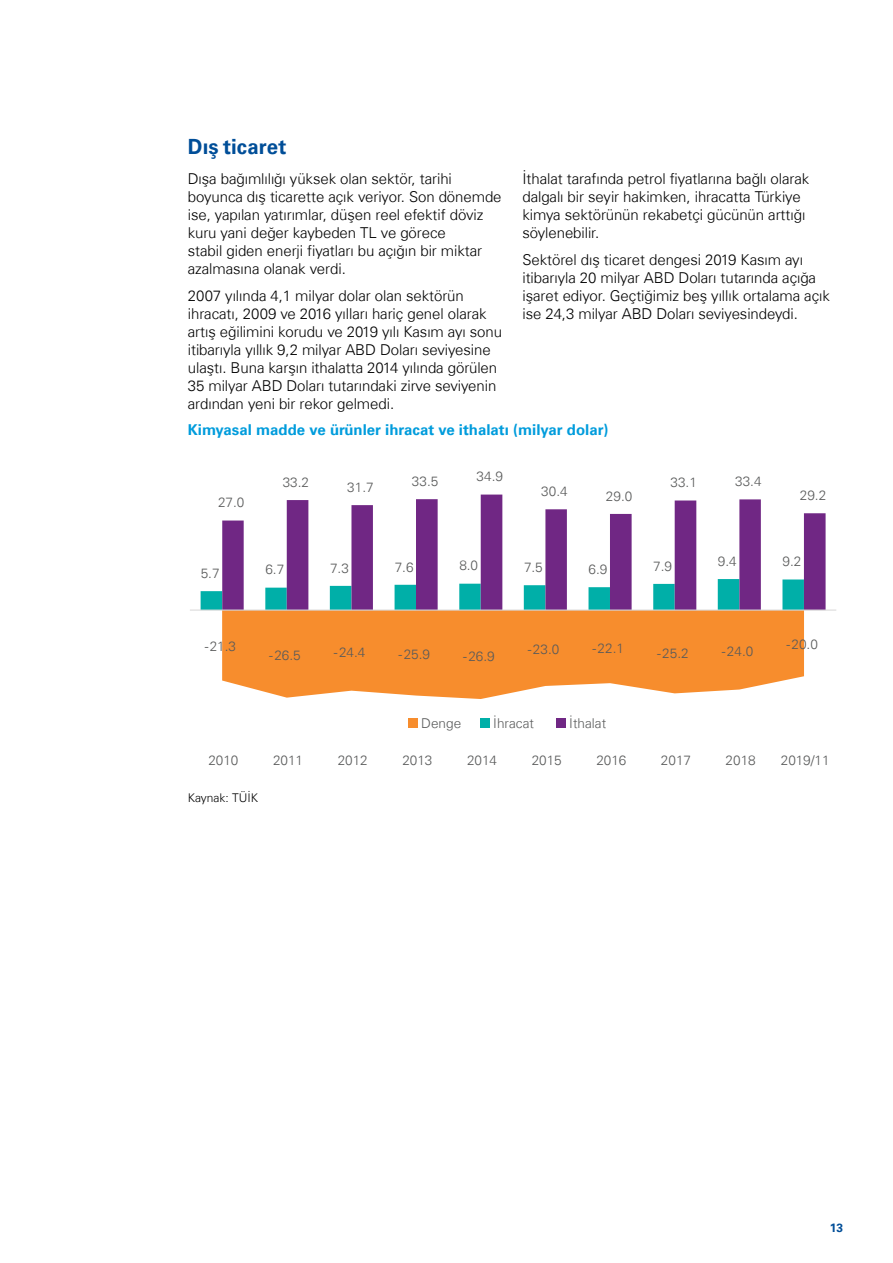
<style>
.page{position:relative;width:893px;height:1263px;background:#fff}
.page>*{position:absolute;margin:0;border:0;box-sizing:border-box;transform-origin:0 0}
.t1{font:700 21px "Universfor KPMG";letter-spacing:.005em;color:#004e98}
.t2{font:300 15px/18px "Universfor KPMG";letter-spacing:-.005em;color:#000}
.t3{font:700 15px "Universfor KPMG";color:#009cdc}
.t4{font:300 13.5px "Universfor KPMG";color:#595a5a}
.t5{font:300 12px "Universfor KPMG";color:#000}
.t6{font:700 12px "Univers 65";color:#004e98}
</style>
<div class="page">
<svg style="left:222px;top:611px;width:582px;height:88px;background:#f79841"></svg>
<svg style="left:201px;top:591px;width:21px;height:18px"></svg>
<svg style="left:222px;top:495px;width:604px;height:114px"></svg>
<hr style="left:190px;top:609px;width:646px;height:2px;background:#dad9d9">
<div style="left:408px;top:718px;width:9px;height:10px;background:#f78d2d"></div>
<div style="left:480px;top:718px;width:9px;height:10px;background:#00afa8"></div>
<div style="left:556px;top:718px;width:9px;height:10px;background:#702784"></div>
<h1 class="t1" style="left:188px;top:134px;width:100px">Dış ticaret</h1>
<p class="t2" style="left:188px;top:169px;width:315px">Dışa bağımlılığı yüksek olan sektör, tarihi boyunca dış ticarette açık veriyor. Son dönemde ise, yapılan yatırımlar, düşen reel efektif döviz kuru yani değer kaybeden TL ve görece<br>stabil giden enerji fiyatları bu açığın bir miktar azalmasına olanak verdi.</p>
<p class="t2" style="left:188px;top:286px;width:316px">2007 yılında 4,1 milyar dolar olan sektörün ihracatı, 2009 ve 2016 yılları hariç genel olarak artış eğilimini korudu ve 2019 yılı Kasım ayı sonu itibarıyla yıllık 9,2 milyar ABD Doları seviyesine ulaştı. Buna karşın ithalatta 2014 yılında görülen 35 milyar ABD Doları tutarındaki zirve seviyenin ardından yeni bir rekor gelmedi.</p>
<p class="t2" style="left:522px;top:169px;width:288px">İthalat tarafında petrol fiyatlarına bağlı olarak dalgalı bir seyir hakimken, ihracatta Türkiye kimya sektörünün rekabetçi gücünün arttığı söylenebilir.</p>
<p class="t2" style="left:522px;top:250px;width:309px">Sektörel dış ticaret dengesi 2019 Kasım ayı itibarıyla 20 milyar ABD Doları tutarında açığa işaret ediyor. Geçtiğimiz beş yıllık ortalama açık ise 24,3 milyar ABD Doları seviyesindeydi.</p>
<p class="t3" style="left:188px;top:421px;width:422px">Kimyasal madde ve ürünler ihracat ve ithalatı (milyar dolar)</p>
<p class="t4" style="left:218px;top:494px;width:28px">27.0</p>
<p class="t4" style="left:283px;top:474px;width:28px">33.2</p>
<p class="t4" style="left:347px;top:479px;width:28px">31.7</p>
<p class="t4" style="left:412px;top:473px;width:28px">33.5</p>
<p class="t4" style="left:477px;top:468px;width:28px">34.9</p>
<p class="t4" style="left:541px;top:483px;width:28px">30.4</p>
<p class="t4" style="left:606px;top:488px;width:28px">29.0</p>
<p class="t4" style="left:671px;top:474px;width:28px">33.1</p>
<p class="t4" style="left:735px;top:473px;width:28px">33.4</p>
<p class="t4" style="left:800px;top:487px;width:28px">29.2</p>
<p class="t4" style="left:201px;top:565px;width:20px">5.7</p>
<p class="t4" style="left:265px;top:561px;width:20px">6.7</p>
<p class="t4" style="left:330px;top:560px;width:20px">7.3</p>
<p class="t4" style="left:395px;top:558px;width:20px">7.6</p>
<p class="t4" style="left:459px;top:557px;width:20px">8.0</p>
<p class="t4" style="left:524px;top:559px;width:20px">7.5</p>
<p class="t4" style="left:589px;top:561px;width:20px">6.9</p>
<p class="t4" style="left:653px;top:558px;width:20px">7.9</p>
<p class="t4" style="left:718px;top:553px;width:20px">9.4</p>
<p class="t4" style="left:783px;top:553px;width:20px">9.2</p>
<p class="t4" style="left:205px;top:638px;width:33px">-21.3</p>
<p class="t4" style="left:269px;top:647px;width:33px">-26.5</p>
<p class="t4" style="left:334px;top:643px;width:33px">-24.4</p>
<p class="t4" style="left:399px;top:646px;width:33px">-25.9</p>
<p class="t4" style="left:463px;top:648px;width:33px">-26.9</p>
<p class="t4" style="left:528px;top:641px;width:33px">-23.0</p>
<p class="t4" style="left:593px;top:640px;width:33px">-22.1</p>
<p class="t4" style="left:421px;top:715px;width:42px">Denge</p>
<p class="t4" style="left:493px;top:715px;width:42px">İhracat</p>
<p class="t4" style="left:569px;top:715px;width:39px">İthalat</p>
<p class="t4" style="left:657px;top:645px;width:33px">-25.2</p>
<p class="t4" style="left:722px;top:643px;width:33px">-24.0</p>
<p class="t4" style="left:786px;top:636px;width:33px">-20.0</p>
<p class="t4" style="left:208px;top:752px;width:31px">2010</p>
<p class="t4" style="left:273px;top:752px;width:31px">2011</p>
<p class="t4" style="left:338px;top:752px;width:31px">2012</p>
<p class="t4" style="left:402px;top:752px;width:31px">2013</p>
<p class="t4" style="left:467px;top:752px;width:31px">2014</p>
<p class="t4" style="left:532px;top:752px;width:31px">2015</p>
<p class="t4" style="left:596px;top:752px;width:31px">2016</p>
<p class="t4" style="left:661px;top:752px;width:31px">2017</p>
<p class="t4" style="left:726px;top:752px;width:31px">2018</p>
<p class="t4" style="left:781px;top:752px;width:50px">2019/11</p>
<p class="t5" style="left:188px;top:790px;width:72px">Kaynak: TÜİK</p>
<p class="t6" style="left:830px;top:1220px;width:15px">13</p>
</div>
